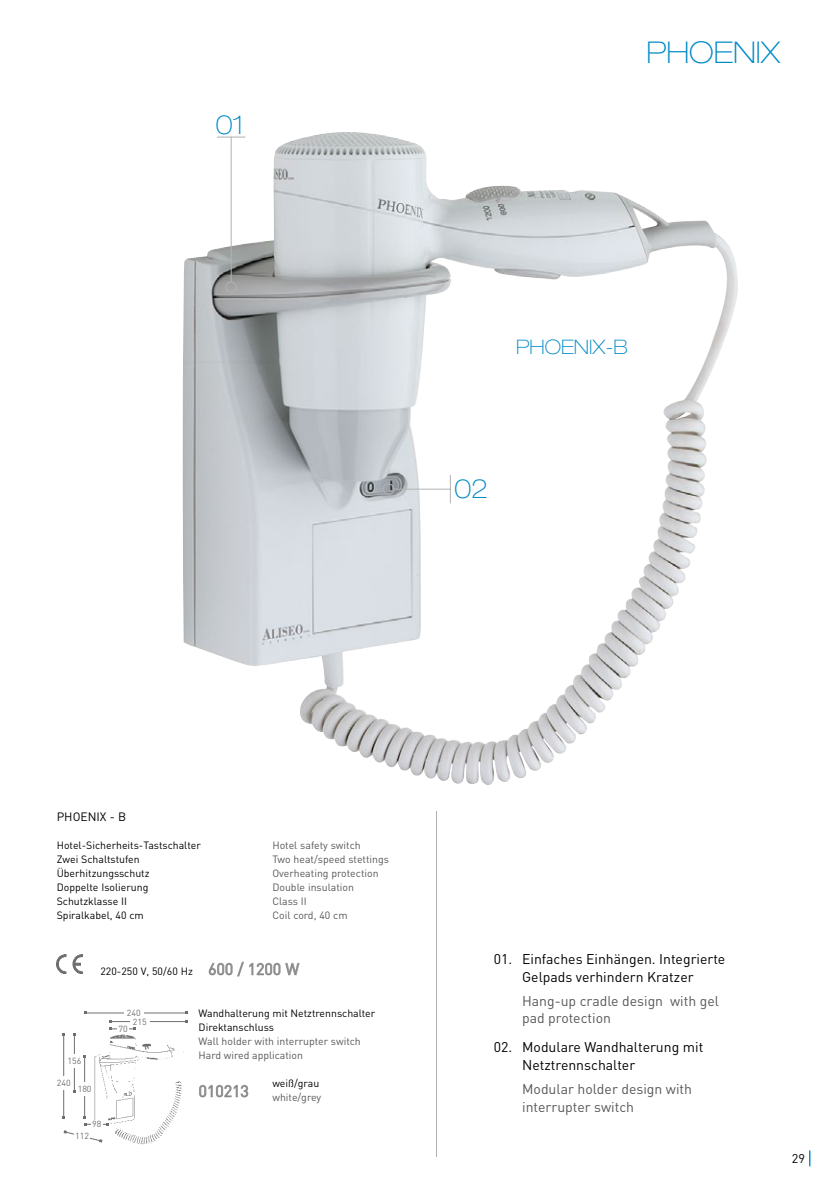
<style>
.page{position:relative;width:840px;height:1191px;background:#fff}
.page>*{position:absolute;margin:0;border:0;box-sizing:border-box;transform-origin:0 0}
.t1{font:100 expanded 30px "Helvetica Neue";color:#008ac7}
.t2{font:100 expanded 26px "Helvetica Neue";color:#008ac7}
.t3{font:100 expanded 20px "Helvetica Neue";color:#008ac7}
.t4{font:16px "DIN";color:#878787}
.t5{font:14px/18px "DIN";color:#000}
.t6{font:14px/18px "DIN";color:#575756}
.t7{font:12.6px "DIN";color:#000}
.t8{font:12px "DIN";color:#000}
.t9{font:10.4px/14px "DIN";color:#000}
.t10{font:10.4px/14px "DIN";color:#575756}
.t11{font:8.8px "DIN";color:#706f6f}
.s1{font-size:16px;color:#878787}
</style>
<div class="page">
<img style="left:182px;top:134px;width:516px;height:651px">
<svg style="left:809px;top:1150px;width:1px;height:16px"></svg>
<img style="left:57px;top:954px;width:25px;height:19px">
<svg style="left:209px;top:961px;width:90px;height:15px"></svg>
<svg style="left:199px;top:1085px;width:49px;height:12px"></svg>
<img style="left:85px;top:1034px;width:99px;height:110px">
<hr style="left:63px;top:1034px;width:1px;height:83px;background:#706f6f">
<div style="left:57px;top:1076px;width:14px;height:14px;background:#fff"></div>
<hr style="left:85px;top:1012px;width:101px;height:1px;background:#706f6f">
<div style="left:124px;top:1009px;width:20px;height:8px;background:#fff"></div>
<hr style="left:84px;top:1056px;width:1px;height:61px;background:#706f6f">
<div style="left:78px;top:1082px;width:13px;height:14px;background:#fff"></div>
<hr style="left:110px;top:1021px;width:76px;height:1px;background:#706f6f">
<div style="left:130px;top:1017px;width:20px;height:8px;background:#fff"></div>
<svg style="left:62px;top:1116px;width:47px;height:26px"></svg>
<div style="left:74px;top:1131px;width:16px;height:10px;background:#fff"></div>
<svg style="left:109px;top:1020px;width:27px;height:10px"></svg>
<div style="left:117px;top:1025px;width:12px;height:7px;background:#fff"></div>
<hr style="left:74px;top:1034px;width:1px;height:57px;background:#706f6f">
<div style="left:67px;top:1054px;width:14px;height:14px;background:#fff"></div>
<div style="left:382px;top:483px;width:12px;height:12px;border:1px solid #b3b2b2;border-radius:50%"></div>
<hr style="left:393px;top:488px;width:57px;height:1px;background:#b3b2b2">
<svg style="left:449px;top:475px;width:1px;height:28px"></svg>
<div style="left:225px;top:281px;width:12px;height:12px;border:1px solid #b3b2b2;border-radius:50%"></div>
<hr style="left:230px;top:137px;width:1px;height:145px;background:#b3b2b2">
<svg style="left:217px;top:137px;width:28px;height:1px"></svg>
<hr style="left:436px;top:811px;width:1px;height:346px;background:#b3b2b2">
<h2 class="t2" style="left:216px;top:109px;width:29px">01</h2>
<h1 class="t1" style="left:646px;top:35px;width:135px">PHOENIX</h1>
<h3 class="t3" style="left:516px;top:335px;width:113px">PHOENIX-B</h3>
<h2 class="t2" style="left:454px;top:473px;width:35px">02</h2>
<p class="t8" style="left:57px;top:808px;width:71px">PHOENIX - B</p>
<p class="t9" style="left:57px;top:837px;width:145px">Hotel-Sicherheits-Tastschalter</p>
<p class="t10" style="left:272px;top:837px;width:90px">Hotel safety switch</p>
<p class="t9" style="left:57px;top:851px;width:84px">Zwei Schaltstufen</p>
<p class="t10" style="left:272px;top:851px;width:118px">Two heat/speed stettings</p>
<p class="t9" style="left:57px;top:865px;width:94px">Überhitzungsschutz</p>
<p class="t10" style="left:272px;top:865px;width:108px">Overheating protection</p>
<p class="t9" style="left:57px;top:879px;width:93px">Doppelte Isolierung</p>
<p class="t10" style="left:272px;top:879px;width:83px">Double insulation</p>
<p class="t9" style="left:57px;top:893px;width:72px">Schutzklasse II</p>
<p class="t10" style="left:272px;top:893px;width:36px">Class II</p>
<p class="t9" style="left:57px;top:907px;width:88px">Spiralkabel, 40 cm</p>
<p class="t10" style="left:272px;top:907px;width:77px">Coil cord, 40 cm</p>
<p class="t11" style="left:67px;top:1055px;width:15px">156</p>
<p class="t11" style="left:57px;top:1077px;width:15px">240</p>
<p class="t11" style="left:78px;top:1083px;width:15px">180</p>
<p class="t9" style="left:100px;top:963px;width:200px">220-250 V, 50/60 Hz <span class="s1">600 / 1200 W</span></p>
<p class="t9" style="left:198px;top:1005px;width:178px">Wandhalterung mit Netztrennschalter<br>Direktanschluss</p>
<p class="t10" style="left:198px;top:1033px;width:163px">Wall holder with interrupter switch<br>Hard wired application</p>
<h3 class="t4" style="left:198px;top:1080px;width:52px">010213</h3>
<p class="t11" style="left:127px;top:1007px;width:15px">240</p>
<p class="t11" style="left:133px;top:1015px;width:15px">215</p>
<p class="t11" style="left:118px;top:1023px;width:11px">70</p>
<p class="t9" style="left:272px;top:1075px;width:48px">weiß/grau</p>
<p class="t10" style="left:272px;top:1089px;width:50px">white/grey</p>
<p class="t11" style="left:92px;top:1118px;width:11px">98</p>
<p class="t11" style="left:75px;top:1130px;width:15px">112</p>
<h3 class="t5" style="left:493px;top:949px;width:20px">01.</h3>
<h3 class="t5" style="left:493px;top:1037px;width:20px">02.</h3>
<h3 class="t5" style="left:522px;top:949px;width:205px">Einfaches Einhängen. Integrierte<br>Gelpads verhindern Kratzer</h3>
<h3 class="t6" style="left:522px;top:992px;width:198px;line-height:16.8px">Hang-up cradle design with gel pad protection</h3>
<h3 class="t5" style="left:522px;top:1037px;width:183px">Modulare Wandhalterung mit<br>Netztrennschalter</h3>
<h3 class="t6" style="left:522px;top:1079px;width:171px">Modular holder design with interrupter switch</h3>
<p class="t7" style="left:791px;top:1150px;width:15px">29</p>
</div>
